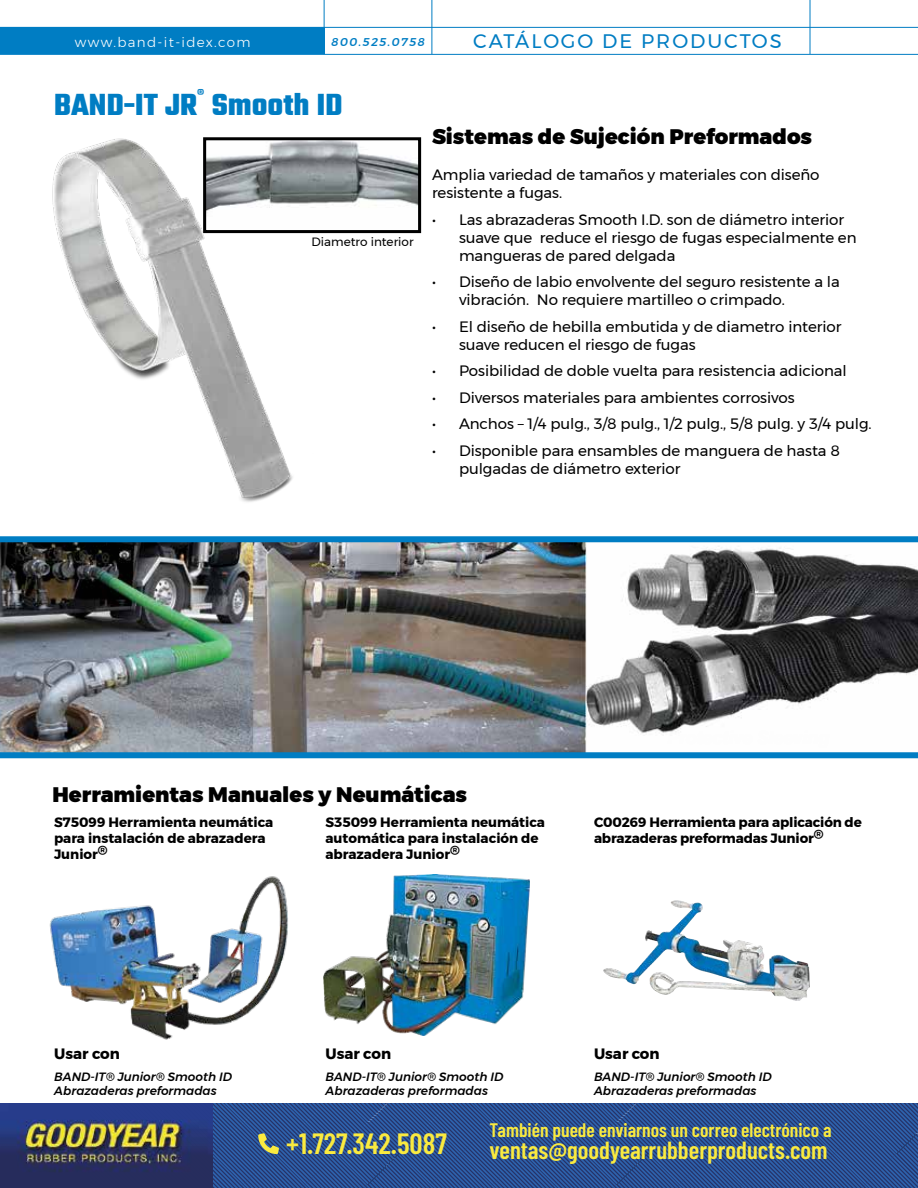
<style>
.page{position:relative;width:918px;height:1188px;background:#fff}
.page>*{position:absolute;margin:0;border:0;box-sizing:border-box;transform-origin:0 0}
.t1{font:700 33px "Teko";color:#007dc3}
.t2{font:600 29.25px "Barlow Condensed";color:#faea3f}
.t3{font:600 24.75px "Barlow Condensed";color:#faea3f}
.t4{font:900 21px "Montserrat";color:#000}
.t5{font:600 19.5px "Barlow Condensed";color:#faea3f}
.t6{font:19.5px "Montserrat";letter-spacing:.1em;color:#007dc3}
.t7{font:15px/18px "Montserrat";letter-spacing:-.005em;color:#000}
.t8{font:700 15px "Montserrat";color:#000}
.t9{font:700 15px "Teko";color:#007dc3}
.t10{font:700 13.5px/16.2px "Montserrat";color:#000}
.t11{font:300 13.5px "Montserrat";letter-spacing:.1em;color:#fff}
.t12{font:italic 500 12px/14.4px "Montserrat";color:#000}
.t13{font:12px "Montserrat";color:#000}
.t14{font:italic 500 11.25px "Montserrat";letter-spacing:.1em;color:#007dc3}
</style>
<div class="page">
<hr style="left:0;top:54px;width:918px;height:1px;background:#007dc3">
<div style="left:0;top:27px;width:325px;height:27px;background:#007dc3"></div>
<hr style="left:324px;top:0;width:1px;height:54px;background:#007dc3">
<hr style="left:432px;top:0;width:1px;height:54px;background:#007dc3">
<hr style="left:810px;top:0;width:1px;height:54px;background:#007dc3">
<hr style="left:0;top:27px;width:918px;height:1px;background:#007dc3">
<img style="left:315px;top:141px;width:102px;height:65px">
<div style="left:203px;top:137px;width:218px;height:96px;border:3px solid #000"></div>
<img style="left:0;top:542px;width:918px;height:210px">
<div style="left:0;top:536px;width:918px;height:6px;background:#007dc3"></div>
<div style="left:0;top:752px;width:918px;height:6px;background:#007dc3"></div>
<img style="left:603px;top:900px;width:207px;height:101px">
<img style="left:49px;top:876px;width:239px;height:164px">
<img style="left:323px;top:875px;width:207px;height:161px">
<img style="left:52px;top:137px;width:263px;height:365px">
<svg style="left:213px;top:1103px;width:705px;height:85px"></svg>
<svg style="left:258px;top:1133px;width:21px;height:21px"></svg>
<img style="left:0;top:1103px;width:213px;height:85px">
<p class="t11" style="left:75px;top:32px;width:177px">www.band-it-idex.com</p>
<p class="t14" style="left:331px;top:33px;width:95px">800.525.0758</p>
<h3 class="t6" style="left:473px;top:27px;width:310px">CATÁLOGO DE PRODUCTOS</h3>
<p class="t9" style="left:197px;top:86px;width:9px">®</p>
<h1 class="t1" style="left:54px;top:83px;width:290px">BAND-IT JR Smooth ID</h1>
<p class="t13" style="left:312px;top:233px;width:104px">Diametro interior</p>
<h3 class="t4" style="left:432px;top:119px;width:382px">Sistemas de Sujeción Preformados</h3>
<p class="t7" style="left:432px;top:166px;width:389px">Amplia variedad de tamaños y materiales con diseño resistente a fugas.</p>
<p class="t7" style="left:459px;top:210px;width:399px;text-indent:-27px">• Las abrazaderas Smooth I.D. son de diámetro interior suave que reduce el riesgo de fugas especialmente en mangueras de pared delgada</p>
<p class="t7" style="left:459px;top:273px;width:382px;text-indent:-27px">• Diseño de labio envolvente del seguro resistente a la vibración. No requiere martilleo o crimpado.</p>
<p class="t7" style="left:459px;top:317px;width:384px;text-indent:-27px">• El diseño de hebilla embutida y de diametro interior suave reducen el riesgo de fugas</p>
<p class="t7" style="left:432px;top:362px;width:416px">• Posibilidad de doble vuelta para resistencia adicional</p>
<p class="t7" style="left:432px;top:388px;width:364px">• Diversos materiales para ambientes corrosivos</p>
<p class="t7" style="left:432px;top:415px;width:441px">• Anchos – 1/4 pulg., 3/8 pulg., 1/2 pulg., 5/8 pulg. y 3/4 pulg.</p>
<p class="t7" style="left:459px;top:441px;width:382px;text-indent:-27px">• Disponible para ensambles de manguera de hasta 8 pulgadas de diámetro exterior</p>
<h3 class="t4" style="left:52px;top:778px;width:416px">Herramientas Manuales y Neumáticas</h3>
<p class="t10" style="left:54px;top:814px;width:221px">S75099 Herramienta neumática para instalación de abrazadera<br>Junior®</p>
<p class="t10" style="left:326px;top:814px;width:221px">S35099 Herramienta neumática automática para instalación de abrazadera Junior®</p>
<p class="t10" style="left:594px;top:814px;width:269px">C00269 Herramienta para aplicación de abrazaderas preformadas Junior®</p>
<p class="t8" style="left:54px;top:1042px;width:67px">Usar con</p>
<p class="t12" style="left:54px;top:1069px;width:179px">BAND-IT® Junior® Smooth ID<br>Abrazaderas preformadas</p>
<p class="t8" style="left:326px;top:1042px;width:67px">Usar con</p>
<p class="t12" style="left:326px;top:1069px;width:179px">BAND-IT® Junior® Smooth ID<br>Abrazaderas preformadas</p>
<p class="t8" style="left:594px;top:1042px;width:67px">Usar con</p>
<p class="t12" style="left:594px;top:1069px;width:179px">BAND-IT® Junior® Smooth ID<br>Abrazaderas preformadas</p>
<h2 class="t2" style="left:286px;top:1122px;width:162px">+1.727.342.5087</h2>
<h3 class="t5" style="left:490px;top:1116px;width:344px">También puede enviarnos un correo electrónico a</h3>
<h3 class="t3" style="left:490px;top:1132px;width:340px">ventas@goodyearrubberproducts.com</h3>
</div>
